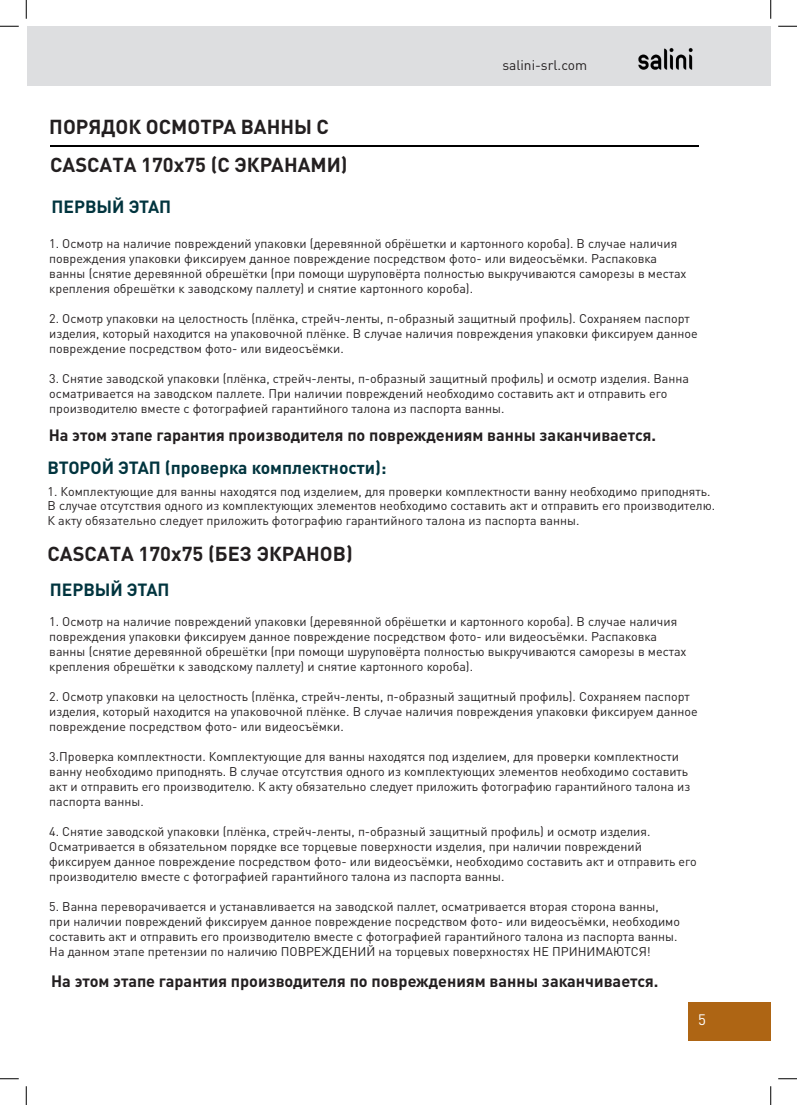
<style>
.page{position:relative;width:797px;height:1105px;background:#fff}
.page>*{position:absolute;margin:0;border:0;box-sizing:border-box;transform-origin:0 0}
.t1{font:700 20px/38px "DIN Pro";color:#231f20}
.t2{font:700 17.5px "DIN Pro";color:#00343e}
.t3{font:700 16.25px "DIN Pro";color:#231f20}
.t4{font:15px "DIN Pro";color:#fff}
.t5{font:13.75px "DIN Pro";color:#231f20}
.t6{font:12.5px/15px "DIN Pro";color:#231f20}
</style>
<div class="page">
<div style="left:27px;top:26px;width:743px;height:60px;background:#dddee0"></div>
<img style="left:638px;top:48px;width:55px;height:22px">
<div style="left:688px;top:1002px;width:82px;height:39px;background:#ae6514"></div>
<hr style="left:50px;top:145px;width:649px;height:2px;background:#000">
<svg style="left:0;top:25px;width:19px;height:2px"></svg>
<svg style="left:778px;top:25px;width:19px;height:2px"></svg>
<svg style="left:0;top:1078px;width:19px;height:1px"></svg>
<svg style="left:778px;top:1078px;width:19px;height:1px"></svg>
<svg style="left:25px;top:0;width:2px;height:19px"></svg>
<svg style="left:25px;top:1086px;width:2px;height:19px"></svg>
<svg style="left:770px;top:0;width:1px;height:19px"></svg>
<svg style="left:770px;top:1086px;width:1px;height:19px"></svg>
<p class="t1" style="left:49px;top:105px;width:300px">ПОРЯДОК ОСМОТРА ВАННЫ C<br>CASCATA 170х75 (С ЭКРАНАМИ)</p>
<p class="t5" style="left:502px;top:54px;width:86px">salini-srl.com</p>
<p class="t2" style="left:52px;top:192px;width:121px">ПЕРВЫЙ ЭТАП</p>
<p class="t6" style="left:49px;top:234px;width:638px">1. Осмотр на наличие повреждений упаковки (деревянной обрёшетки и картонного короба). В случае наличия повреждения упаковки фиксируем данное повреждение посредством фото- или видеосъёмки. Распаковка ванны (снятие деревянной обрешётки (при помощи шуруповёрта полностью выкручиваются саморезы в местах крепления обрешётки к заводскому паллету) и снятие картонного короба).</p>
<p class="t6" style="left:49px;top:309px;width:650px">2. Осмотр упаковки на целостность (плёнка, стрейч-ленты, п-образный защитный профиль). Сохраняем паспорт изделия, который находится на упаковочной плёнке. В случае наличия повреждения упаковки фиксируем данное повреждение посредством фото- или видеосъёмки.</p>
<p class="t6" style="left:49px;top:369px;width:641px">3. Снятие заводской упаковки (плёнка, стрейч-ленты, п-образный защитный профиль) и осмотр изделия. Ванна осматривается на заводском паллете. При наличии повреждений необходимо составить акт и отправить его производителю вместе с фотографией гарантийного талона из паспорта ванны.</p>
<p class="t3" style="left:49px;top:422px;width:609px">На этом этапе гарантия производителя по повреждениям ванны заканчивается.</p>
<p class="t2" style="left:48px;top:453px;width:340px">ВТОРОЙ ЭТАП (проверка комплектности):</p>
<p class="t6" style="left:48px;top:483px;width:669px;line-height:14.6px">1. Комплектующие для ванны находятся под изделием, для проверки комплектности ванну необходимо приподнять.<br>В случае отсутствия одного из комплектующих элементов необходимо составить акт и отправить его производителю.<br>К акту обязательно следует приложить фотографию гарантийного талона из паспорта ванны.</p>
<p class="t1" style="left:48px;top:533px;width:307px">CASCATA 170х75 (БЕЗ ЭКРАНОВ)</p>
<p class="t2" style="left:50px;top:575px;width:121px">ПЕРВЫЙ ЭТАП</p>
<p class="t6" style="left:49px;top:613px;width:638px">1. Осмотр на наличие повреждений упаковки (деревянной обрёшетки и картонного короба). В случае наличия повреждения упаковки фиксируем данное повреждение посредством фото- или видеосъёмки. Распаковка ванны (снятие деревянной обрешётки (при помощи шуруповёрта полностью выкручиваются саморезы в местах крепления обрешётки к заводскому паллету) и снятие картонного короба).</p>
<p class="t6" style="left:49px;top:688px;width:650px">2. Осмотр упаковки на целостность (плёнка, стрейч-ленты, п-образный защитный профиль). Сохраняем паспорт изделия, который находится на упаковочной плёнке. В случае наличия повреждения упаковки фиксируем данное повреждение посредством фото- или видеосъёмки.</p>
<p class="t6" style="left:49px;top:748px;width:642px">3.Проверка комплектности. Комплектующие для ванны находятся под изделием, для проверки комплектности ванну необходимо приподнять. В случае отсутствия одного из комплектующих элементов необходимо составить акт и отправить его производителю. К акту обязательно следует приложить фотографию гарантийного талона из паспорта ванны.</p>
<p class="t6" style="left:49px;top:823px;width:649px">4. Снятие заводской упаковки (плёнка, стрейч-ленты, п-образный защитный профиль) и осмотр изделия.<br>Осматривается в обязательном порядке все торцевые поверхности изделия, при наличии повреждений фиксируем данное повреждение посредством фото- или видеосъёмки, необходимо составить акт и отправить его производителю вместе с фотографией гарантийного талона из паспорта ванны.</p>
<p class="t6" style="left:49px;top:898px;width:632px">5. Ванна переворачивается и устанавливается на заводской паллет, осматривается вторая сторона ванны, при наличии повреждений фиксируем данное повреждение посредством фото- или видеосъёмки, необходимо составить акт и отправить его производителю вместе с фотографией гарантийного талона из паспорта ванны.</p>
<p class="t6" style="left:49px;top:943px;width:603px">На данном этапе претензии по наличию ПОВРЕЖДЕНИЙ на торцевых поверхностях НЕ ПРИНИМАЮТСЯ!</p>
<p class="t3" style="left:51px;top:968px;width:609px">На этом этапе гарантия производителя по повреждениям ванны заканчивается.</p>
<p class="t4" style="left:698px;top:1007px;width:9px">5</p>
</div>
